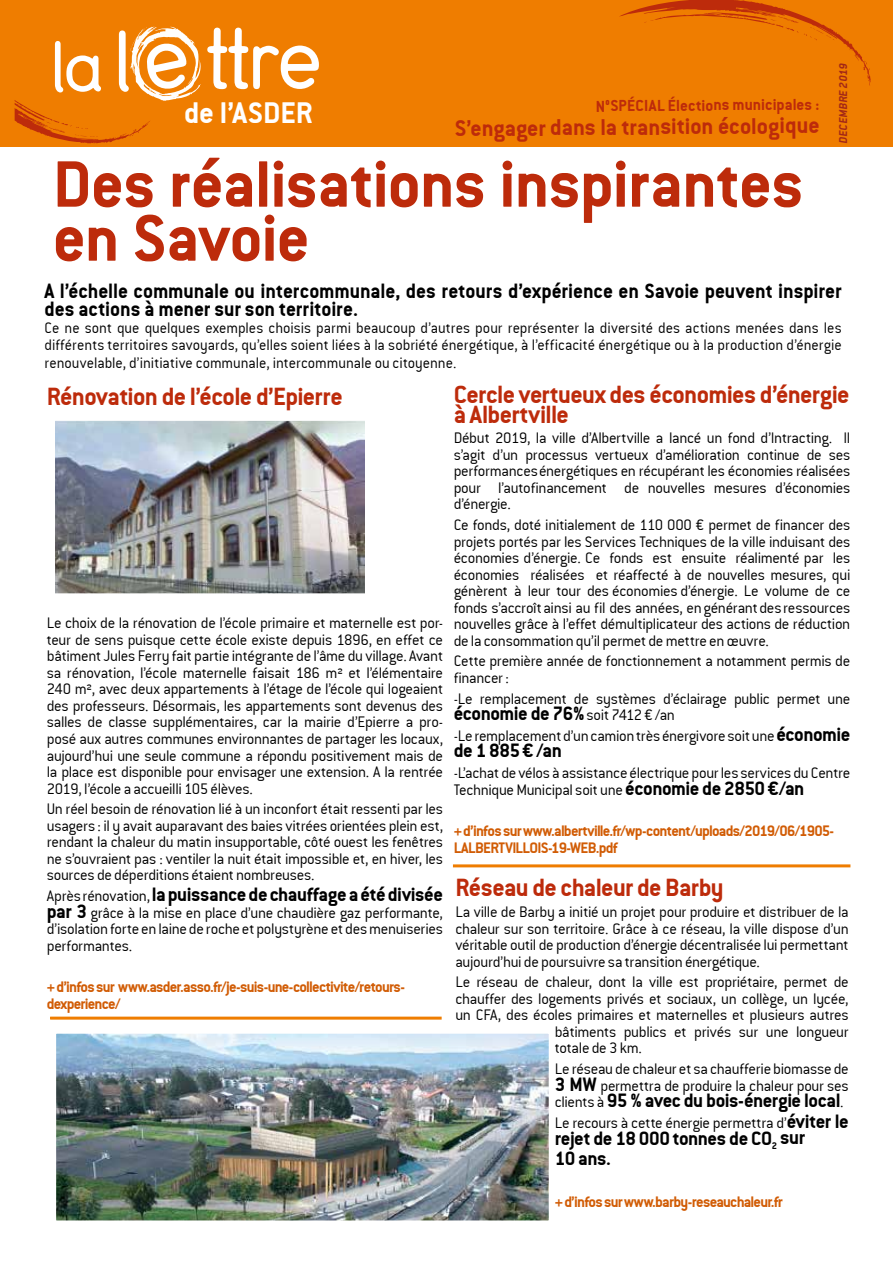
<style>
.page{position:relative;width:893px;height:1263px;background:#fff}
.page>*{position:absolute;margin:0;border:0;box-sizing:border-box;transform-origin:0 0}
.t1{font:72px/54px "Conduit ITCTT Bold";letter-spacing:-.015em;color:#bd2b0b}
.t2{font:32.4px "Conduit ITCTT Bold";letter-spacing:-.005em;color:#fff}
.t3{font:27px/19.5px "Conduit ITCTT Bold";letter-spacing:-.025em;color:#bd2b0b}
.t4{font:24.75px "Conduit ITCTT Bold";color:#bd2b0b}
.t5{font:22.5px/17.4px "Conduit ITCTT Bold";letter-spacing:-.005em;color:#000}
.t6{font:21px/20.7px "Conduit ITCTT Bold";letter-spacing:-.025em;color:#000}
.t7{font:17.25px "Conduit ITCTT Bold";color:#bd2b0b}
.t8{font:16.5px/16.5px "Conduit ITCTT Light";letter-spacing:-.02em;color:#000;text-align:justify}
.t9{font:16.5px/16.5px "Conduit ITCTT Bold";letter-spacing:-.05em;color:#d15c05}
.t10{font:italic 12.3px "Conduit ITCTT Bold";color:#a22717}
.s1{font-family:"Conduit ITCTT Light";font-size:16.5px}
.s2{font-family:"Conduit ITCTT Bold";font-size:21px}
</style>
<div class="page">
<div style="left:0;top:0;width:893px;height:146px;background:#ef7d00"></div>
<svg style="left:15px;top:27px;width:304px;height:117px"></svg>
<div style="left:453px;top:864px;width:397px;height:3px;border:2px solid #ef7d00"></div>
<svg style="left:619px;top:0;width:252px;height:86px"></svg>
<img style="left:57px;top:1035px;width:491px;height:184px">
<div style="left:50px;top:1028px;width:505px;height:198px;border:6px solid #fff"></div>
<img style="left:56px;top:421px;width:309px;height:172px">
<div style="left:50px;top:1016px;width:392px;height:3px;border:2px solid #ef7d00"></div>
<h2 class="t2" style="left:184px;top:93px;width:130px">de l’ASDER</h2>
<p class="t7" style="left:595px;top:97px;width:225px;rotate:-1deg">N°SPÉCIAL Élections municipales :</p>
<h3 class="t4" style="left:454px;top:115px;width:366px;rotate:-1deg">S’engager dans la transition écologique</h3>
<p class="t10" style="left:836px;top:144px;width:84px;rotate:-90deg">DECEMBRE 2019</p>
<h1 class="t1" style="left:53px;top:155px;width:753px">Des réalisations inspirantes en Savoie</h1>
<h3 class="t5" style="left:45px;top:282px;width:799px">A l’échelle communale ou intercommunale, des retours d’expérience en Savoie peuvent inspirer des actions à mener sur son territoire.</h3>
<p class="t8" style="left:45px;top:319px;width:799px;line-height:17.4px">Ce ne sont que quelques exemples choisis parmi beaucoup d’autres pour représenter la diversité des actions menées dans les différents territoires savoyards, qu’elles soient liées à la sobriété énergétique, à l’efficacité énergétique ou à la production d’énergie renouvelable, d’initiative communale, intercommunale ou citoyenne.</p>
<h3 class="t3" style="left:47px;top:386px;width:297px">Rénovation de l’école d’Epierre</h3>
<p class="t8" style="left:47px;top:615px;width:398px">Le choix de la rénovation de l’école primaire et maternelle est por&shy;teur de sens puisque cette école existe depuis 1896, en effet ce bâtiment Jules Ferry fait partie intégrante de l’âme du village. Avant sa rénovation, l’école maternelle faisait 186 m² et l’élémentaire 240 m², avec deux appartements à l’étage de l’école qui logeaient des professeurs. Désormais, les appartements sont devenus des salles de classe supplémentaires, car la mairie d’Epierre a pro&shy;posé aux autres communes environnantes de partager les locaux, aujourd’hui une seule commune a répondu positivement mais de la place est disponible pour envisager une extension. A la rentrée 2019, l’école a accueilli 105 élèves.</p>
<p class="t8" style="left:47px;top:800px;width:398px">Un réel besoin de rénovation lié à un inconfort était ressenti par les usagers : il y avait auparavant des baies vitrées orientées plein est, rendant la chaleur du matin insupportable, côté ouest les fenêtres ne s’ouvraient pas : ventiler la nuit était impossible et, en hiver, les sources de déperditions étaient nombreuses.</p>
<p class="t6" style="left:47px;top:883px;width:398px"><span class="s1">Après rénovation,</span> la puissance de chauffage a été divisée</p>
<p class="t8" style="left:47px;top:904px;width:398px"><span class="s2">par 3</span> grâce à la mise en place d’une chaudière gaz performante, d’isolation forte en laine de roche et polystyrène et des menuiseries performantes.</p>
<p class="t9" style="left:47px;top:978px;width:360px">+ d’infos sur www.asder.asso.fr/je-suis-une-collectivite/retours&shy;dexperience/</p>
<h3 class="t3" style="left:454px;top:384px;width:397px">Cercle vertueux des économies d’énergie à Albertville</h3>
<p class="t8" style="left:454px;top:429px;width:398px">Début 2019, la ville d’Albertville a lancé un fond d’Intracting. Il s’agit d’un processus vertueux d’amélioration continue de ses performances énergétiques en récupérant les économies réalisées pour l’autofinancement de nouvelles mesures d’économies d’énergie.</p>
<p class="t8" style="left:454px;top:516px;width:398px">Ce fonds, doté initialement de 110 000 € permet de financer des projets portés par les Services Techniques de la ville induisant des économies d’énergie. Ce fonds est ensuite réalimenté par les économies réalisées et réaffecté à de nouvelles mesures, qui génèrent à leur tour des économies d’énergie. Le volume de ce fonds s’accroît ainsi au fil des années, en générant des ressources nouvelles grâce à l’effet démultiplicateur des actions de réduction de la consommation qu’il permet de mettre en œuvre.</p>
<p class="t8" style="left:454px;top:653px;width:398px">Cette première année de fonctionnement a notamment permis de financer :</p>
<p class="t8" style="left:454px;top:690px;width:398px">-Le remplacement de systèmes d’éclairage public permet une</p>
<p class="t6" style="left:454px;top:703px;width:223px">économie de 76% <span class="s1">soit 7412 € /an</span></p>
<p class="t8" style="left:454px;top:727px;width:398px">-Le remplacement d’un camion très énergivore soit une <span class="s2">économie</span></p>
<p class="t6" style="left:454px;top:740px;width:110px">de 1 885 € /an</p>
<p class="t8" style="left:454px;top:764px;width:398px">-L’achat de vélos à assistance électrique pour les services du Centre<br>Technique Municipal soit une <span class="s2">économie de 2850 €/an</span></p>
<p class="t9" style="left:454px;top:822px;width:382px">+ d’infos sur www.albertville.fr/wp-content/uploads/2019/06/1905-<br>LALBERTVILLOIS-19-WEB.pdf</p>
<h3 class="t3" style="left:455px;top:877px;width:270px">Réseau de chaleur de Barby</h3>
<p class="t8" style="left:455px;top:903px;width:395px">La ville de Barby a initié un projet pour produire et distribuer de la chaleur sur son territoire. Grâce à ce réseau, la ville dispose d’un véritable outil de production d’énergie décentralisée lui permettant aujourd’hui de poursuivre sa transition énergétique.</p>
<p class="t8" style="left:455px;top:973px;width:395px">Le réseau de chaleur, dont la ville est propriétaire, permet de</p>
<p class="t8" style="left:455px;top:990px;width:395px">chauffer des logements privés et sociaux, un collège, un lycée,</p>
<p class="t8" style="left:455px;top:1006px;width:395px">un CFA, des écoles primaires et maternelles et plusieurs autres</p>
<p class="t8" style="left:555px;top:1023px;width:295px">bâtiments publics et privés sur une longueur</p>
<p class="t8" style="left:555px;top:1039px;width:89px">totale de 3 km.</p>
<p class="t8" style="left:555px;top:1060px;width:296px">Le réseau de chaleur et sa chaufferie biomasse de<br><span class="s2">3 MW</span> permettra de produire la chaleur pour ses</p>
<p class="t6" style="left:555px;top:1090px;width:290px"><span class="s1">clients à</span> 95 % avec du bois-énergie local<span class="s1">.</span></p>
<p class="t8" style="left:555px;top:1114px;width:295px">Le recours à cette énergie permettra d’<span class="s2">éviter le</span></p>
<p class="t6" style="left:555px;top:1127px;width:252px">rejet de 18 000 tonnes de CO<sub>2</sub> sur<br>10 ans.</p>
<p class="t9" style="left:555px;top:1193px;width:230px">+ d’infos sur www.barby-reseauchaleur.fr</p>
</div>
